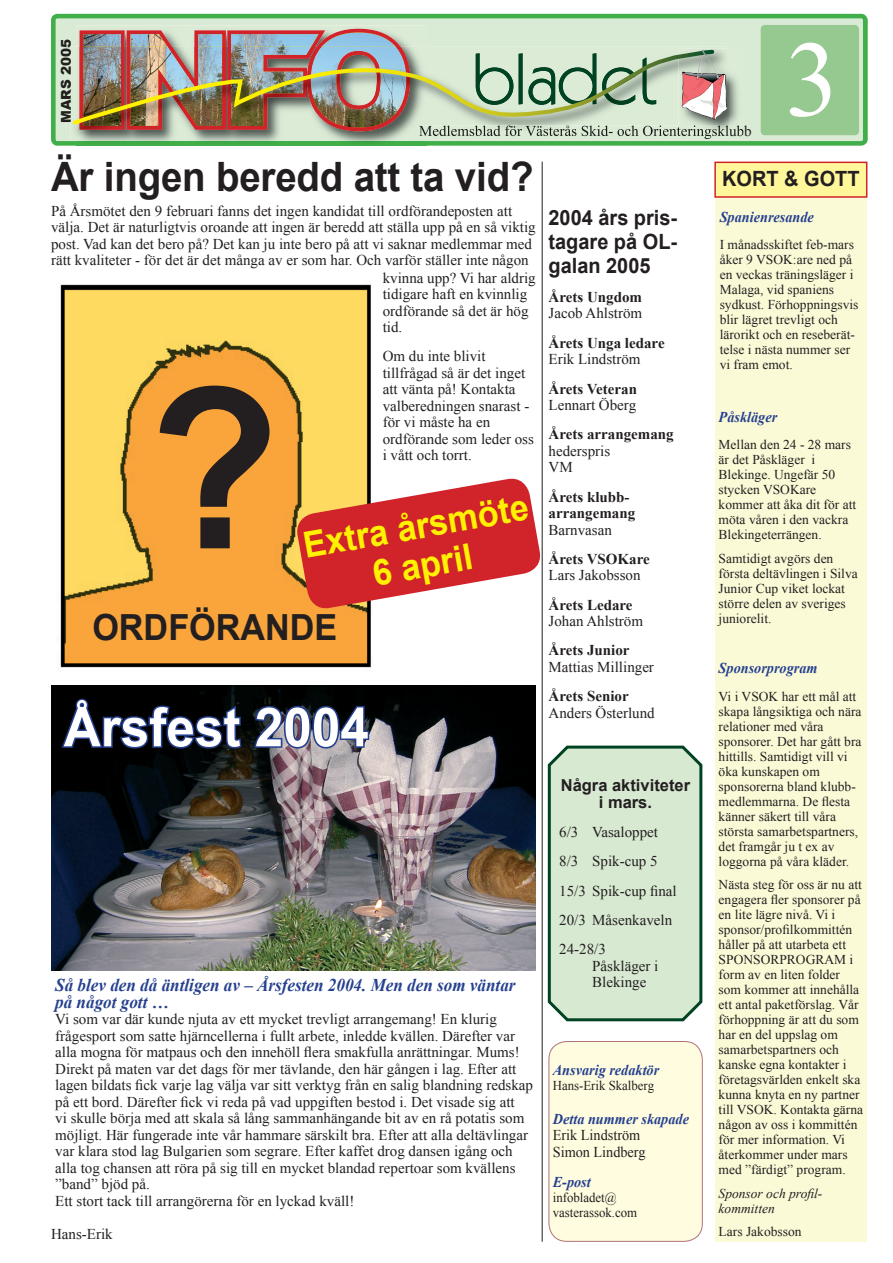
<style>
.page{position:relative;width:893px;height:1263px;background:#fff}
.page>*{position:absolute;margin:0;border:0;box-sizing:border-box;transform-origin:0 0}
.t1{font:700 225px "Arial";color:#231f20;scale:.95 1}
.t2{font:108px "Times New Roman";color:#fff}
.t3{font:700 54px "Arial";color:#fff;scale:.95 1}
.t4{font:700 40.5px "Arial";letter-spacing:-.005em;color:#231f20;scale:.95 1}
.t5{font:700 36px/39px "Arial";color:#fff101;text-align:center;scale:.95 1}
.t6{font:700 36px "Arial";color:#231f20;scale:.95 1}
.t7{font:700 21px/24px "Arial";color:#231f20;text-align:justify;scale:.95 1}
.t8{font:italic 700 18px/16.5px "Times New Roman";color:#25408f;scale:.95 1}
.t9{font:700 16.5px/16.5px "Arial";color:#231f20;text-align:center}
.t10{font:15px/16.5px "Times New Roman";color:#231f20}
.t11{font:700 15px/16.5px "Times New Roman";color:#231f20}
.t12{font:italic 700 15px "Times New Roman";color:#25408f;scale:.95 1}
.t13{font:15px/16.5px "Times New Roman";color:#231f20;scale:.95 1}
.t14{font:13.5px/15px "Times New Roman";color:#231f20}
.t15{font:13.5px/15px "Times New Roman";color:#231f20;scale:.95 1}
.t16{font:italic 13.5px/15px "Times New Roman";color:#231f20}
.t17{font:900 13.5px "Arial";color:#231f20}
</style>
<div class="page">
<img style="left:60px;top:284px;width:313px;height:384px">
<svg style="left:51px;top:14px;width:816px;height:132px;background:#48b151"></svg>
<div style="left:549px;top:1041px;width:153px;height:200px;background:#fffce0;border-radius:18px"></div>
<div style="left:549px;top:1041px;width:154px;height:201px;border:1px solid #af7279;border-radius:18px"></div>
<div style="left:715px;top:194px;width:152px;height:1048px;background:#fbfad7"></div>
<div style="left:715px;top:162px;width:152px;height:35px;background:#fff79a"></div>
<div style="left:714px;top:162px;width:153px;height:36px;border:2px solid #d1232a"></div>
<svg style="left:54px;top:17px;width:813px;height:126px;background:#c5e2c2"></svg>
<div style="left:760px;top:25px;width:99px;height:110px;background:#96c98f;border-radius:4px"></div>
<img style="left:76px;top:25px;width:350px;height:121px">
<img style="left:79px;top:29px;width:331px;height:18px">
<img style="left:76px;top:47px;width:653px;height:93px">
<img style="left:426px;top:127px;width:256px;height:12px">
<img style="left:70px;top:79px;width:1px;height:43px">
<img style="left:70px;top:47px;width:1px;height:32px">
<img style="left:419px;top:127px;width:7px;height:12px">
<img style="left:79px;top:127px;width:331px;height:4px">
<img style="left:71px;top:47px;width:646px;height:80px">
<svg style="left:682px;top:49px;width:69px;height:90px;background:#c2bdb0"></svg>
<img style="left:51px;top:686px;width:485px;height:284px">
<svg style="left:59px;top:697px;width:184px;height:54px;background:#0b142c"></svg>
<img style="left:253px;top:704px;width:118px;height:46px">
<svg style="left:293px;top:474px;width:249px;height:139px"></svg>
<hr style="left:542px;top:162px;width:1px;height:1080px;background:#231f20">
<svg style="left:547px;top:745px;width:156px;height:277px;background:#cde0c9"></svg>
<p class="t17" style="left:56px;top:123px;width:86px;rotate:-90deg">MARS 2005</p>
<h2 class="t2" style="left:785px;top:7px;width:55px">3</h2>
<h3 class="t4" style="left:51px;top:150px;width:509px">Är ingen beredd att ta vid?</h3>
<p class="t10" style="left:51px;top:202px;width:463px">På Årsmötet den 9 februari fanns det ingen kandidat till ordförandeposten att</p>
<p class="t10" style="left:51px;top:219px;width:486px">välja. Det är naturligtvis oroande att ingen är beredd att ställa upp på en så viktig</p>
<p class="t10" style="left:51px;top:235px;width:482px">post. Vad kan det bero på? Det kan ju inte bero på att vi saknar medlemmar med</p>
<p class="t10" style="left:51px;top:252px;width:479px">rätt kvaliteter - för det är det många av er som har. Och varför ställer inte någon</p>
<p class="t10" style="left:383px;top:269px;width:154px">kvinna upp? Vi har aldrig</p>
<p class="t10" style="left:383px;top:286px;width:146px">tidigare haft en kvinnlig</p>
<p class="t10" style="left:383px;top:302px;width:147px">ordförande så det är hög</p>
<p class="t10" style="left:383px;top:319px;width:21px">tid.</p>
<p class="t10" style="left:383px;top:348px;width:153px">Om du inte blivit tillfrågad så är det inget att vänta på! Kontakta valberedningen snarast - för vi måste ha en ordförande som leder oss i vått och torrt.</p>
<h1 class="t1" style="left:149px;top:321px;width:139px">?</h1>
<h3 class="t5" style="left:300px;top:528px;width:242px;rotate:-10deg">Extra årsmöte<br>6 april</h3>
<h3 class="t6" style="left:92px;top:604px;width:259px">ORDFÖRANDE</h3>
<h3 class="t3" style="left:64px;top:692px;width:323px">Årsfest 2004</h3>
<p class="t8" style="left:55px;top:976px;width:486px">Så blev den då äntligen av – Årsfesten 2004. Men den som väntar på något gott …</p>
<p class="t10" style="left:55px;top:1011px;width:479px">Vi som var där kunde njuta av ett mycket trevligt arrangemang! En klurig frågesport som satte hjärncellerna i fullt arbete, inledde kvällen. Därefter var alla mogna för matpaus och den innehöll flera smakfulla anrättningar. Mums!<br>Direkt på maten var det dags för mer tävlande, den här gången i lag. Efter att lagen bildats fick varje lag välja var sitt verktyg från en salig blandning redskap på ett bord. Därefter fick vi reda på vad uppgiften bestod i. Det visade sig att<br>vi skulle börja med att skala så lång sammanhängande bit av en rå potatis som möjligt. Här fungerade inte vår hammare särskilt bra. Efter att alla deltävlingar var klara stod lag Bulgarien som segrare. Efter kaffet drog dansen igång och alla tog chansen att röra på sig till en mycket blandad repertoar som kvällens ”band” bjöd på.<br>Ett stort tack till arrangörerna för en lyckad kväll!</p>
<p class="t10" style="left:51px;top:1226px;width:63px">Hans-Erik</p>
<h3 class="t7" style="left:549px;top:206px;width:137px">2004 års pris&shy;tagare på OL&shy;galan 2005</h3>
<p class="t11" style="left:549px;top:288px;width:95px">Årets Ungdom</p>
<p class="t10" style="left:549px;top:305px;width:95px">Jacob Ahlström</p>
<p class="t11" style="left:549px;top:334px;width:118px">Årets Unga ledare</p>
<p class="t10" style="left:549px;top:351px;width:94px">Erik Lindström</p>
<p class="t11" style="left:549px;top:380px;width:90px">Årets Veteran</p>
<p class="t10" style="left:549px;top:396px;width:89px">Lennart Öberg</p>
<p class="t11" style="left:549px;top:426px;width:127px">Årets arrangemang</p>
<p class="t10" style="left:549px;top:442px;width:63px">hederspris<br>VM</p>
<p class="t11" style="left:549px;top:488px;width:88px">Årets klubb&shy;arrangemang</p>
<p class="t10" style="left:549px;top:521px;width:65px">Barnvasan</p>
<p class="t11" style="left:549px;top:550px;width:103px">Årets VSOKare</p>
<p class="t10" style="left:549px;top:567px;width:94px">Lars Jakobsson</p>
<p class="t11" style="left:549px;top:596px;width:86px">Årets Ledare</p>
<p class="t10" style="left:549px;top:612px;width:96px">Johan Ahlström</p>
<p class="t11" style="left:549px;top:642px;width:82px">Årets Junior</p>
<p class="t10" style="left:549px;top:658px;width:107px">Mattias Millinger</p>
<p class="t11" style="left:549px;top:687px;width:82px">Årets Senior</p>
<p class="t10" style="left:549px;top:704px;width:108px">Anders Österlund</p>
<p class="t9" style="left:561px;top:778px;width:131px">Några aktiviteter i mars.</p>
<p class="t10" style="left:559px;top:817px;width:119px;line-height:29.2px">6/3 Vasaloppet<br>8/3 Spik-cup 5<br>15/3 Spik-cup final<br>20/3 Måsenkaveln<br>24-28/3</p>
<p class="t10" style="left:592px;top:957px;width:68px">Påskläger i<br>Blekinge</p>
<p class="t12" style="left:553px;top:1060px;width:114px">Ansvarig redaktör</p>
<p class="t15" style="left:553px;top:1078px;width:108px">Hans-Erik Skalberg</p>
<p class="t12" style="left:553px;top:1108px;width:145px">Detta nummer skapade</p>
<p class="t13" style="left:553px;top:1127px;width:99px">Erik Lindström<br>Simon Lindberg</p>
<p class="t12" style="left:553px;top:1172px;width:42px">E-post</p>
<p class="t15" style="left:553px;top:1190px;width:90px">infobladet@ vasterassok.com</p>
<h3 class="t7" style="left:722px;top:168px;width:146px">KORT &amp; GOTT</h3>
<p class="t12" style="left:720px;top:206px;width:101px">Spanienresande</p>
<p class="t14" style="left:720px;top:237px;width:140px">I månadsskiftet feb-mars åker 9 VSOK:are ned på en veckas träningsläger i<br>Malaga, vid spaniens sydkust. Förhoppningsvis blir lägret trevligt och lärorikt och en reseberät&shy;telse i nästa nummer ser vi fram emot.</p>
<p class="t12" style="left:719px;top:406px;width:63px">Påskläger</p>
<p class="t14" style="left:719px;top:437px;width:139px">Mellan den 24 - 28 mars är det Påskläger i<br>Blekinge. Ungefär 50 stycken VSOKare kommer att åka dit för att möta våren i den vackra<br>Blekingeterrängen.</p>
<p class="t14" style="left:719px;top:551px;width:141px">Samtidigt avgörs den första deltävlingen i Silva<br>Junior Cup viket lockat större delen av sveriges juniorelit.</p>
<p class="t12" style="left:719px;top:657px;width:106px">Sponsorprogram</p>
<p class="t14" style="left:719px;top:688px;width:144px">Vi i VSOK har ett mål att skapa långsiktiga och nära relationer med våra sponsorer. Det har gått bra hittills. Samtidigt vill vi öka kunskapen om sponsorerna bland klubb&shy;medlemmarna. De flesta känner säkert till våra största samarbetspartners, det framgår ju t ex av loggorna på våra kläder.</p>
<p class="t14" style="left:719px;top:877px;width:146px">Nästa steg för oss är nu att engagera fler sponsorer på en lite lägre nivå. Vi i sponsor/profilkommittén håller på att utarbeta ett<br>SPONSORPROGRAM i form av en liten folder som kommer att innehålla ett antal paketförslag. Vår förhoppning är att du som har en del uppslag om samarbetspartners och kanske egna kontakter i företagsvärlden enkelt ska kunna knyta en ny partner till VSOK. Kontakta gärna någon av oss i kommittén för mer information. Vi återkommer under mars med ”färdigt” program.</p>
<p class="t16" style="left:719px;top:1185px;width:105px">Sponsor och profil&shy;kommitten</p>
<p class="t14" style="left:719px;top:1224px;width:84px">Lars Jakobsson</p>
</div>
